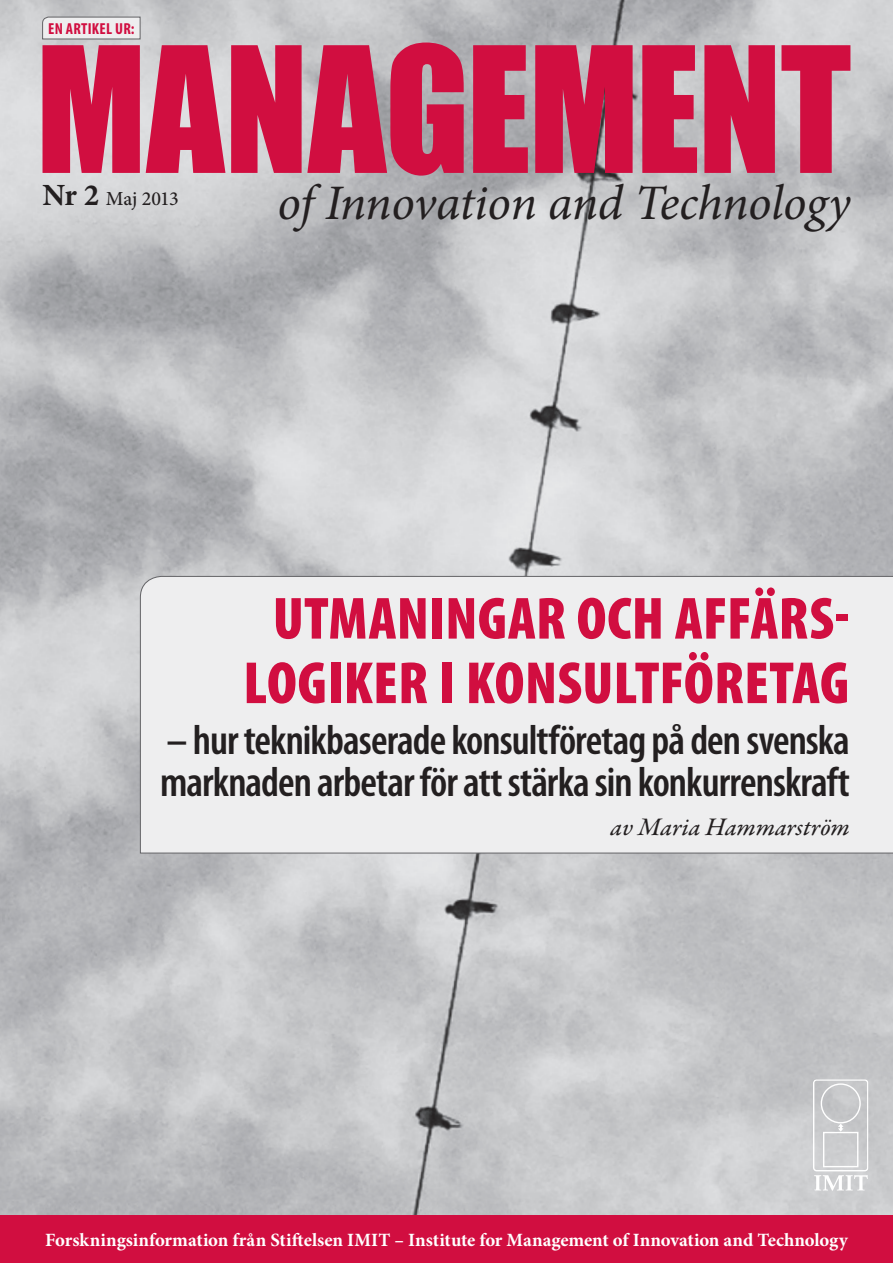
<style>
.page{position:relative;width:893px;height:1263px;background:#fff}
.page>*{position:absolute;margin:0;border:0;box-sizing:border-box;transform-origin:0 0}
.t1{font:900 condensed 60px/64.5px "Myriad Pro";letter-spacing:.005em;color:#d10e40;text-align:center}
.t2{font:italic 49.65px "Minion Pro";letter-spacing:-.01em;color:#231f20}
.t3{font:600 condensed 42px/42px "Myriad Pro";letter-spacing:-.02em;color:#231f20}
.t4{font:25.5px "Garamond Premr Pro Med It";color:#231f20}
.t5{font:500 19.95px "Minion Pro";letter-spacing:-.015em;color:#231f20}
.t6{font:700 18.75px "Minion Pro";letter-spacing:-.005em;color:#fff}
.t7{font:700 condensed 15.9px "Myriad Pro";letter-spacing:.015em;color:#d10e40}
.s1{font-weight:700;font-size:30.9px}
</style>
<div class="page">
<img style="left:0;top:0;width:893px;height:1215px">
<div style="left:0;top:1215px;width:893px;height:48px;background:#d10e40"></div>
<svg style="left:813px;top:1079px;width:55px;height:112px;background:#d2d2d4"></svg>
<svg style="left:43px;top:43px;width:807px;height:133px;background:#cc4266"></svg>
<svg style="left:42px;top:17px;width:98px;height:22px;background:#e4e4e6"></svg>
<div style="left:140px;top:576px;width:753px;height:277px;background:#eeeeef"></div>
<p class="t7" style="left:48px;top:19px;width:88px">EN ARTIKEL UR:</p>
<p class="t5" style="left:43px;top:185px;width:138px"><span class="s1">Nr 2</span> Maj 2013</p>
<p class="t2" style="left:277px;top:169px;width:575px">of Innovation and Technology</p>
<h1 class="t1" style="left:243px;top:585px;width:607px">UTMANINGAR OCH AFFÄRS-<br>LOGIKER I KONSULTFÖRETAG</h1>
<p class="t3" style="left:160px;top:718px;width:691px">– hur teknikbaserade konsultföretag på den svenska marknaden arbetar för att stärka sin konkurrenskraft</p>
<p class="t4" style="left:611px;top:811px;width:241px">av Maria Hammarström</p>
<p class="t6" style="left:45px;top:1227px;width:804px">Forskningsinformation från Stiftelsen IMIT – Institute for Management of Innovation and Technology</p>
</div>
